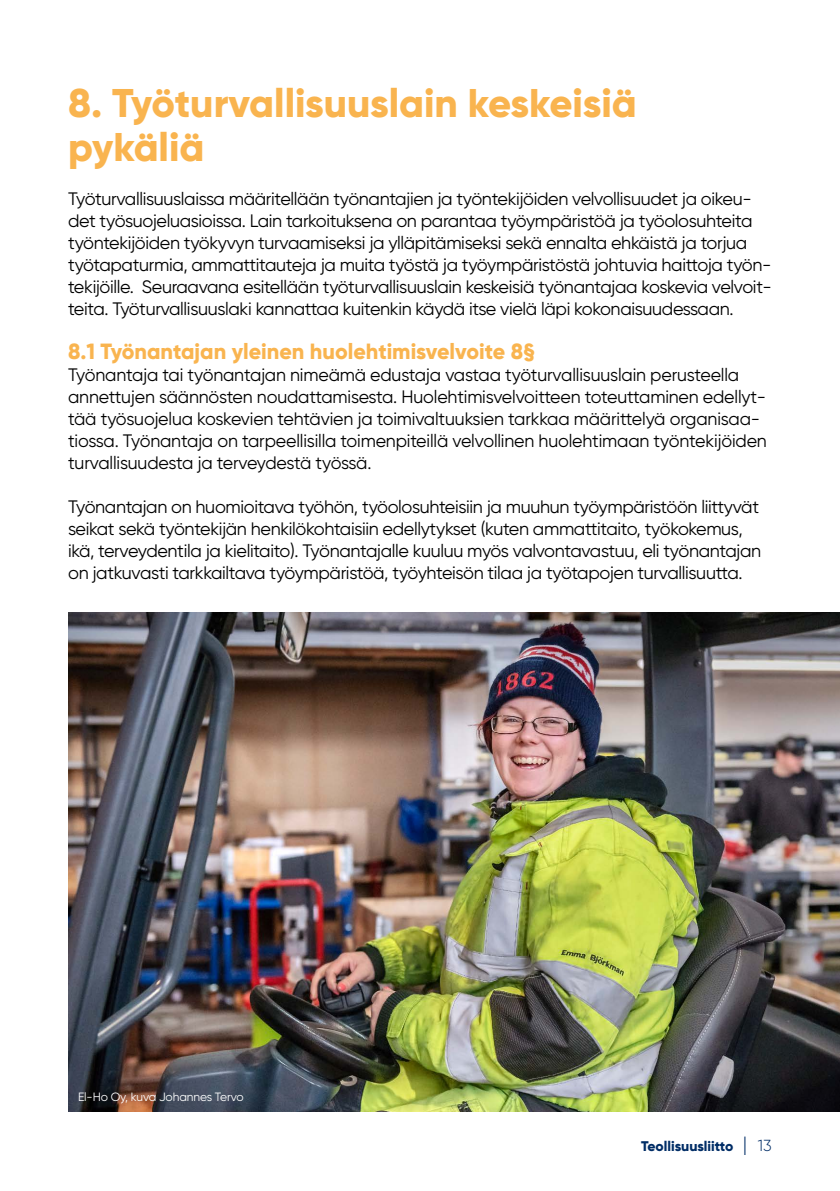
<style>
.page{position:relative;width:840px;height:1191px;background:#fff}
.page>*{position:absolute;margin:0;border:0;box-sizing:border-box;transform-origin:0 0}
.t1{font:800 40px/44px "Gilroy";letter-spacing:-.005em;color:#f9b44f}
.t2{font:800 22px "Gilroy";color:#f9b44f}
.t3{font:18px/22px "Gilroy";letter-spacing:-.02em;color:#000}
.t4{font:800 14px "Gilroy";letter-spacing:-.005em;color:#002d66}
.t5{font:12px "Gilroy";letter-spacing:-.01em;color:#fff}
.s1{font-weight:300;font-size:20px}
.s2{font-weight:300;font-size:16px}
</style>
<div class="page">
<img style="left:68px;top:612px;width:771px;height:499px">
<h1 class="t1" style="left:68px;top:81px;width:569px">8. Työturvallisuuslain keskeisiä pykäliä</h1>
<p class="t3" style="left:68px;top:188px;width:704px">Työturvallisuuslaissa määritellään työnantajien ja työntekijöiden velvollisuudet ja oikeu&shy;det työsuojeluasioissa. Lain tarkoituksena on parantaa työympäristöä ja työolosuhteita työntekijöiden työkyvyn turvaamiseksi ja ylläpitämiseksi sekä ennalta ehkäistä ja torjua työtapaturmia, ammattitauteja ja muita työstä ja työympäristöstä johtuvia haittoja työn&shy;tekijöille. Seuraavana esitellään työturvallisuuslain keskeisiä työnantajaa koskevia velvoit&shy;teita. Työturvallisuuslaki kannattaa kuitenkin käydä itse vielä läpi kokonaisuudessaan.</p>
<p class="t2" style="left:68px;top:337px;width:468px">8.1 Työnantajan yleinen huolehtimisvelvoite 8§</p>
<p class="t3" style="left:68px;top:364px;width:699px">Työnantaja tai työnantajan nimeämä edustaja vastaa työturvallisuuslain perusteella annettujen säännösten noudattamisesta. Huolehtimisvelvoitteen toteuttaminen edellyt&shy;tää työsuojelua koskevien tehtävien ja toimivaltuuksien tarkkaa määrittelyä organisaa&shy;tiossa. Työnantaja on tarpeellisilla toimenpiteillä velvollinen huolehtimaan työntekijöiden turvallisuudesta ja terveydestä työssä.</p>
<p class="t3" style="left:68px;top:496px;width:694px">Työnantajan on huomioitava työhön, työolosuhteisiin ja muuhun työympäristöön liittyvät seikat sekä työntekijän henkilökohtaisiin edellytykset (kuten ammattitaito, työkokemus, ikä, terveydentila ja kielitaito). Työnantajalle kuuluu myös valvontavastuu, eli työnantajan on jatkuvasti tarkkailtava työympäristöä, työyhteisön tilaa ja työtapojen turvallisuutta.</p>
<p class="t5" style="left:78px;top:1089px;width:167px">El-Ho Oy, kuva Johannes Tervo</p>
<p class="t4" style="left:640px;top:1137px;width:132px">Teollisuusliitto <span class="s1">|</span> <span class="s2">13</span></p>
</div>
